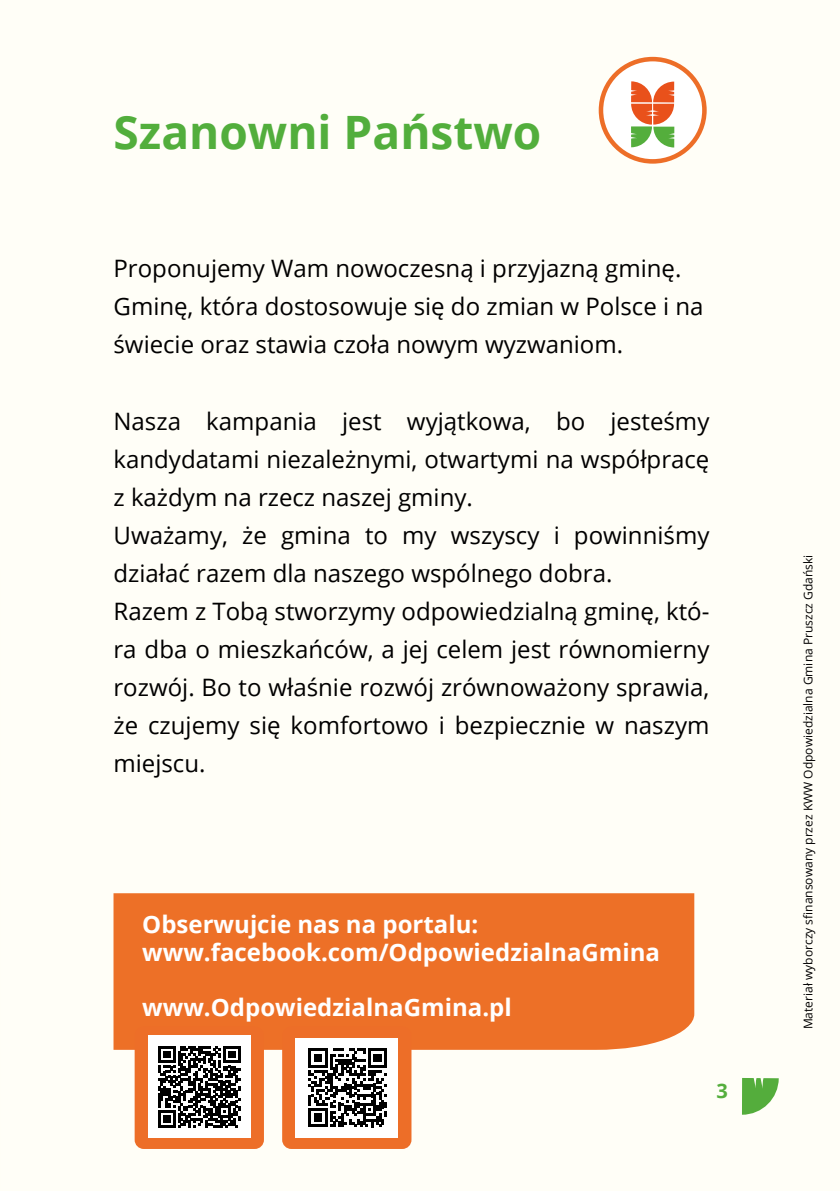
<style>
.page{position:relative;width:840px;height:1191px;background:#fff}
.page>*{position:absolute;margin:0;border:0;box-sizing:border-box;transform-origin:0 0}
.t1{font:700 46px "Open Sans";color:#52ae3c}
.t2{font:24px/38px "Open Sans";color:#000}
.t3{font:700 24px/27.6px "Open Sans";color:#fff}
.t4{font:700 20px "Open Sans";color:#55ae3d}
.t5{font:12px "Open Sans";color:#000}
</style>
<div class="page">
<div style="left:0;top:0;width:839px;height:1191px;background:#fffef7"></div>
<svg style="left:742px;top:1078px;width:36px;height:36px"></svg>
<div style="left:600px;top:59px;width:104px;height:102px;background:#fff;border-radius:50%"></div>
<svg style="left:631px;top:81px;width:43px;height:66px"></svg>
<div style="left:598px;top:57px;width:108px;height:107px;border:5px solid #ed6e28;border-radius:50%"></div>
<div style="left:113px;top:893px;width:581px;height:156px;background:#ed7027"></div>
<div style="left:134px;top:1026px;width:130px;height:123px;background:#ed6e28;border-radius:9px"></div>
<div style="left:282px;top:1026px;width:129px;height:123px;background:#ed6e28;border-radius:9px"></div>
<div style="left:148px;top:1035px;width:102px;height:103px;background:#fff"></div>
<svg style="left:158px;top:1046px;width:82px;height:82px"></svg>
<div style="left:295px;top:1037px;width:103px;height:100px;background:#fff"></div>
<svg style="left:308px;top:1048px;width:79px;height:79px"></svg>
<h1 class="t1" style="left:113px;top:99px;width:429px">Szanowni Państwo</h1>
<p class="t2" style="left:113px;top:249px;width:591px">Proponujemy Wam nowoczesną i przyjazną gminę.<br>Gminę, która dostosowuje się do zmian w Polsce i na świecie oraz stawia czoła nowym wyzwaniom.</p>
<p class="t2" style="left:113px;top:401px;width:597px">Nasza kampania jest wyjątkowa, bo jesteśmy kandydatami niezależnymi, otwartymi na współpracę z każdym na rzecz naszej gminy.<br>Uważamy, że gmina to my wszyscy i powinniśmy działać razem dla naszego wspólnego dobra.<br>Razem z Tobą stworzymy odpowiedzialną gminę, któ&shy;ra dba o mieszkańców, a jej celem jest równomierny rozwój. Bo to właśnie rozwój zrównoważony sprawia, że czujemy się komfortowo i bezpiecznie w naszym miejscu.</p>
<p class="t3" style="left:142px;top:910px;width:519px">Obserwujcie nas na portalu: www.facebook.com/OdpowiedzialnaGmina</p>
<p class="t3" style="left:142px;top:993px;width:371px">www.OdpowiedzialnaGmina.pl</p>
<p class="t4" style="left:716px;top:1076px;width:13px">3</p>
<p class="t5" style="left:799px;top:1029px;width:476px;rotate:-90deg">Materiał wyborczy sfinansowany przez KWW Odpowiedzialna Gmina Pruszcz Gdański</p>
</div>
